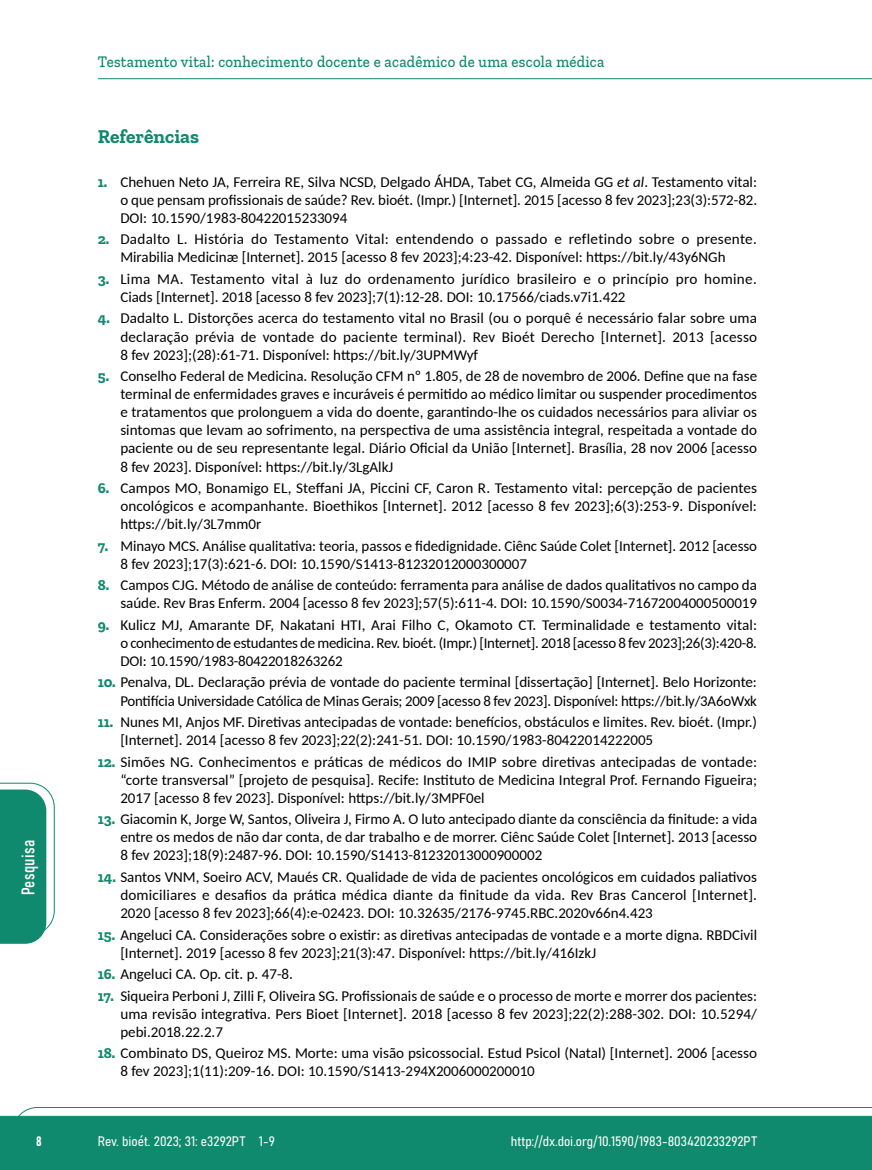
<style>
.page{position:relative;width:872px;height:1170px;background:#fff}
.page>*{position:absolute;margin:0;border:0;box-sizing:border-box;transform-origin:0 0}
.t1{font:700 19.5px "Zilla Slab";color:#108a6e}
.t2{font:18px "Bahnschrift";letter-spacing:.02em;color:#fff}
.t3{font:500 16.5px "Zilla Slab";letter-spacing:.02em;color:#108a6e;scale:.9 1}
.t4{font:15px/18px "Carlito";color:#000;text-align:justify}
.t5{font:13.5px "Bahnschrift";color:#fff}
.s1{font-family:"Zilla Slab";font-weight:700;color:#108a6e}
.s2{font-style:italic}
</style>
<div class="page">
<svg style="left:12px;top:1107px;width:860px;height:62px;background:#2e9880"></svg>
<hr style="left:98px;top:78px;width:774px;height:1px;background:#108a6e">
<svg style="left:0;top:782px;width:55px;height:161px"></svg>
<p class="t2" style="left:15px;top:895px;width:57px;rotate:-90deg">Pesquisa</p>
<p class="t3" style="left:98px;top:53px;width:564px">Testamento vital: conhecimento docente e acadêmico de uma escola médica</p>
<h1 class="t1" style="left:98px;top:125px;width:103px">Referências</h1>
<p class="t4" style="left:120px;top:172px;width:638px;text-indent:-22px"><span class="s1">1.</span> Chehuen Neto JA, Ferreira RE, Silva NCSD, Delgado ÁHDA, Tabet CG, Almeida GG <span class="s2">et al</span>. Testamento vital: o que pensam profissionais de saúde? Rev. bioét. (Impr.) [Internet]. 2015 [acesso 8 fev 2023];23(3):572-82.<br>DOI: 10.1590/1983-80422015233094</p>
<p class="t4" style="left:98px;top:229px;width:660px;text-align:center"><span class="s1">2.</span> Dadalto L. História do Testamento Vital: entendendo o passado e refletindo sobre o presente.<br>Mirabilia Medicinæ [Internet]. 2015 [acesso 8 fev 2023];4:23-42. Disponível: https://bit.ly/43y6NGh</p>
<p class="t4" style="left:120px;top:269px;width:638px;text-indent:-22px"><span class="s1">3.</span> Lima MA. Testamento vital à luz do ordenamento jurídico brasileiro e o princípio pro homine.<br>Ciads [Internet]. 2018 [acesso 8 fev 2023];7(1):12-28. DOI: 10.17566/ciads.v7i1.422</p>
<p class="t4" style="left:120px;top:309px;width:638px;text-indent:-22px"><span class="s1">4.</span> Dadalto L. Distorções acerca do testamento vital no Brasil (ou o porquê é necessário falar sobre uma declaração prévia de vontade do paciente terminal). Rev Bioét Derecho [Internet]. 2013 [acesso 8 fev 2023];(28):61-71. Disponível: https://bit.ly/3UPMWyf</p>
<p class="t4" style="left:120px;top:366px;width:638px;text-indent:-22px"><span class="s1">5.</span> Conselho Federal de Medicina. Resolução CFM nº 1.805, de 28 de novembro de 2006. Define que na fase terminal de enfermidades graves e incuráveis é permitido ao médico limitar ou suspender procedimentos e tratamentos que prolonguem a vida do doente, garantindo-lhe os cuidados necessários para aliviar os sintomas que levam ao sofrimento, na perspectiva de uma assistência integral, respeitada a vontade do paciente ou de seu representante legal. Diário Oficial da União [Internet]. Brasília, 28 nov 2006 [acesso 8 fev 2023]. Disponível: https://bit.ly/3LgAlkJ</p>
<p class="t4" style="left:120px;top:478px;width:638px;text-indent:-22px"><span class="s1">6.</span> Campos MO, Bonamigo EL, Steffani JA, Piccini CF, Caron R. Testamento vital: percepção de pacientes oncológicos e acompanhante. Bioethikos [Internet]. 2012 [acesso 8 fev 2023];6(3):253-9. Disponível: https://bit.ly/3L7mm0r</p>
<p class="t4" style="left:120px;top:536px;width:638px;text-indent:-22px"><span class="s1">7.</span> Minayo MCS. Análise qualitativa: teoria, passos e fidedignidade. Ciênc Saúde Colet [Internet]. 2012 [acesso<br>8 fev 2023];17(3):621-6. DOI: 10.1590/S1413-81232012000300007</p>
<p class="t4" style="left:98px;top:575px;width:661px;text-align:right"><span class="s1">8.</span> Campos CJG. Método de análise de conteúdo: ferramenta para análise de dados qualitativos no campo da saúde. Rev Bras Enferm. 2004 [acesso 8 fev 2023];57(5):611-4. DOI: 10.1590/S0034-71672004000500019</p>
<p class="t4" style="left:120px;top:615px;width:638px;text-indent:-22px"><span class="s1">9.</span> Kulicz MJ, Amarante DF, Nakatani HTI, Arai Filho C, Okamoto CT. Terminalidade e testamento vital: o conhecimento de estudantes de medicina. Rev. bioét. (Impr.) [Internet]. 2018 [acesso 8 fev 2023];26(3):420-8.<br>DOI: 10.1590/1983-80422018263262</p>
<p class="t4" style="left:98px;top:672px;width:660px;text-align:right"><span class="s1">10.</span> Penalva, DL. Declaração prévia de vontade do paciente terminal [dissertação] [Internet]. Belo Horizonte:<br>Pontifícia Universidade Católica de Minas Gerais; 2009 [acesso 8 fev 2023]. Disponível: https://bit.ly/3A6oWxk</p>
<p class="t4" style="left:120px;top:712px;width:638px;text-indent:-22px"><span class="s1">11.</span> Nunes MI, Anjos MF. Diretivas antecipadas de vontade: benefícios, obstáculos e limites. Rev. bioét. (Impr.) [Internet]. 2014 [acesso 8 fev 2023];22(2):241-51. DOI: 10.1590/1983-80422014222005</p>
<p class="t4" style="left:120px;top:751px;width:638px;text-indent:-22px"><span class="s1">12.</span> Simões NG. Conhecimentos e práticas de médicos do IMIP sobre diretivas antecipadas de vontade: “corte transversal” [projeto de pesquisa]. Recife: Instituto de Medicina Integral Prof. Fernando Figueira; 2017 [acesso 8 fev 2023]. Disponível: https://bit.ly/3MPF0el</p>
<p class="t4" style="left:120px;top:809px;width:638px;text-indent:-22px"><span class="s1">13.</span> Giacomin K, Jorge W, Santos, Oliveira J, Firmo A. O luto antecipado diante da consciência da finitude: a vida entre os medos de não dar conta, de dar trabalho e de morrer. Ciênc Saúde Colet [Internet]. 2013 [acesso 8 fev 2023];18(9):2487-96. DOI: 10.1590/S1413-81232013000900002</p>
<p class="t4" style="left:120px;top:867px;width:638px;text-indent:-22px"><span class="s1">14.</span> Santos VNM, Soeiro ACV, Maués CR. Qualidade de vida de pacientes oncológicos em cuidados paliativos domiciliares e desafios da prática médica diante da finitude da vida. Rev Bras Cancerol [Internet].<br>2020 [acesso 8 fev 2023];66(4):e-02423. DOI: 10.32635/2176-9745.RBC.2020v66n4.423</p>
<p class="t4" style="left:120px;top:924px;width:638px;text-indent:-22px"><span class="s1">15.</span> Angeluci CA. Considerações sobre o existir: as diretivas antecipadas de vontade e a morte digna. RBDCivil [Internet]. 2019 [acesso 8 fev 2023];21(3):47. Disponível: https://bit.ly/416IzkJ</p>
<p class="t4" style="left:98px;top:964px;width:197px"><span class="s1">16.</span> Angeluci CA. Op. cit. p. 47-8.</p>
<p class="t4" style="left:120px;top:985px;width:638px;text-indent:-22px"><span class="s1">17.</span> Siqueira Perboni J, Zilli F, Oliveira SG. Profissionais de saúde e o processo de morte e morrer dos pacientes: uma revisão integrativa. Pers Bioet [Internet]. 2018 [acesso 8 fev 2023];22(2):288-302. DOI: 10.5294/ pebi.2018.22.2.7</p>
<p class="t4" style="left:120px;top:1043px;width:638px;text-indent:-22px"><span class="s1">18.</span> Combinato DS, Queiroz MS. Morte: uma visão psicossocial. Estud Psicol (Natal) [Internet]. 2006 [acesso<br>8 fev 2023];1(11):209-16. DOI: 10.1590/S1413-294X2006000200010</p>
<p class="t5" style="left:36px;top:1130px;width:7px">8</p>
<p class="t5" style="left:98px;top:1131px;width:178px">Rev. bioét. 2023; 31: e3292PT 1-9</p>
<p class="t5" style="left:511px;top:1131px;width:248px">http://dx.doi.org/10.1590/1983-803420233292PT</p>
</div>
